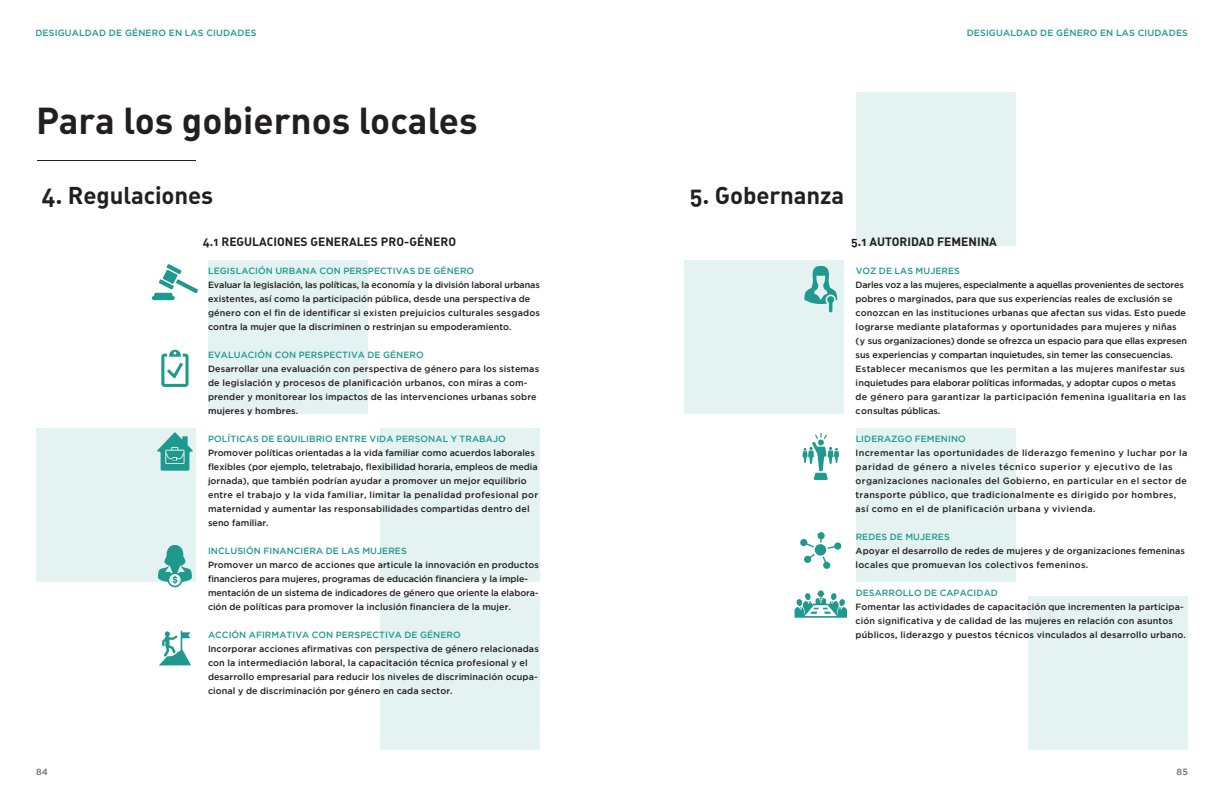
<style>
.page{position:relative;width:1224px;height:792px;background:#fff}
.page>*{position:absolute;margin:0;border:0;box-sizing:border-box;transform-origin:0 0}
.T1{font:37px "DIN Bold Alternate";color:#231f20}
.T1-2{font:24px "DIN Bold Alternate";letter-spacing:-.005em;color:#231f20}
.T1-3{font:12px "DIN Bold Alternate";color:#231f20}
.body_new{font:500 9px/14px "Gotham";letter-spacing:.01em;color:#231f20}
.body_new-2{font:500 9px/14px "Gotham";letter-spacing:.04em;color:#231f20}
.t1{font:500 9px "Gotham";letter-spacing:.015em;color:#1f998e}
.body{font:500 9px "Gotham";color:#6c6d70}
.s1{color:#1f998e}
</style>
<div class="page">
<div style="left:380px;top:428px;width:160px;height:154px;background:#e4f3f1"></div>
<div style="left:856px;top:92px;width:160px;height:154px;background:#e4f3f1"></div>
<div style="left:1028px;top:596px;width:160px;height:154px;background:#e4f3f1"></div>
<div style="left:856px;top:428px;width:160px;height:154px;background:#e4f3f1"></div>
<div style="left:208px;top:260px;width:160px;height:154px;background:#e4f3f1"></div>
<div style="left:36px;top:428px;width:160px;height:154px;background:#e4f3f1"></div>
<div style="left:380px;top:596px;width:160px;height:154px;background:#e4f3f1"></div>
<div style="left:684px;top:260px;width:160px;height:154px;background:#e4f3f1"></div>
<hr style="left:37px;top:160px;width:159px;height:1px;background:#231f20">
<svg style="left:800px;top:532px;width:41px;height:37px"></svg>
<svg style="left:804px;top:266px;width:33px;height:46px"></svg>
<svg style="left:152px;top:264px;width:46px;height:36px"></svg>
<svg style="left:161px;top:350px;width:28px;height:37px"></svg>
<svg style="left:157px;top:432px;width:36px;height:39px"></svg>
<svg style="left:802px;top:433px;width:37px;height:47px"></svg>
<svg style="left:158px;top:545px;width:34px;height:42px"></svg>
<svg style="left:159px;top:631px;width:32px;height:35px"></svg>
<svg style="left:795px;top:590px;width:52px;height:28px"></svg>
<p class="t1" style="left:35px;top:28px;width:223px">DESIGUALDAD DE GÉNERO EN LAS CIUDADES</p>
<p class="t1" style="left:967px;top:28px;width:223px">DESIGUALDAD DE GÉNERO EN LAS CIUDADES</p>
<p class="T1" style="left:36px;top:96px;width:443px">Para los gobiernos locales</p>
<p class="T1-2" style="left:41px;top:180px;width:173px">4. Regulaciones</p>
<p class="T1-2" style="left:689px;top:180px;width:156px">5. Gobernanza</p>
<p class="T1-3" style="left:203px;top:234px;width:255px">4.1 REGULACIONES GENERALES PRO-GÉNERO</p>
<p class="body_new" style="left:208px;top:264px;width:334px"><span class="s1">LEGISLACIÓN URBANA CON PERSPECTIVAS DE GÉNERO<br></span>Evaluar la legislación, las políticas, la economía y la división laboral urbanas existentes, así como la participación pública, desde una perspectiva de género con el fin de identificar si existen prejuicios culturales sesgados contra la mujer que la discriminen o restrinjan su empoderamiento.</p>
<p class="body_new" style="left:208px;top:348px;width:333px"><span class="s1">EVALUACIÓN CON PERSPECTIVA DE GÉNERO<br></span>Desarrollar una evaluación con perspectiva de género para los sistemas de legislación y procesos de planificación urbanos, con miras a com&shy;prender y monitorear los impactos de las intervenciones urbanas sobre mujeres y hombres.</p>
<p class="body_new" style="left:208px;top:432px;width:332px"><span class="s1">POLÍTICAS DE EQUILIBRIO ENTRE VIDA PERSONAL Y TRABAJO </span>Promover políticas orientadas a la vida familiar como acuerdos laborales flexibles (por ejemplo, teletrabajo, flexibilidad horaria, empleos de media jornada), que también podrían ayudar a promover un mejor equilibrio entre el trabajo y la vida familiar, limitar la penalidad profesional por maternidad y aumentar las responsabilidades compartidas dentro del seno familiar.</p>
<p class="body_new" style="left:208px;top:544px;width:333px"><span class="s1">INCLUSIÓN FINANCIERA DE LAS MUJERES<br></span>Promover un marco de acciones que articule la innovación en productos financieros para mujeres, programas de educación financiera y la imple&shy;mentación de un sistema de indicadores de género que oriente la elabora&shy;ción de políticas para promover la inclusión financiera de la mujer.</p>
<p class="body_new" style="left:208px;top:628px;width:332px"><span class="s1">ACCIÓN AFIRMATIVA CON PERSPECTIVA DE GÉNERO<br></span>Incorporar acciones afirmativas con perspectiva de género relacionadas con la intermediación laboral, la capacitación técnica profesional y el desarrollo empresarial para reducir los niveles de discriminación ocupa&shy;cional y de discriminación por género en cada sector.</p>
<p class="T1-3" style="left:851px;top:234px;width:147px">5.1 AUTORIDAD FEMENINA</p>
<p class="body_new" style="left:856px;top:264px;width:333px"><span class="s1">VOZ DE LAS MUJERES<br></span>Darles voz a las mujeres, especialmente a aquellas provenientes de sectores pobres o marginados, para que sus experiencias reales de exclusión se conozcan en las instituciones urbanas que afectan sus vidas. Esto puede lograrse mediante plataformas y oportunidades para mujeres y niñas (y sus organizaciones) donde se ofrezca un espacio para que ellas expresen sus experiencias y compartan inquietudes, sin temer las consecuencias.<br>Establecer mecanismos que les permitan a las mujeres manifestar sus inquietudes para elaborar políticas informadas, y adoptar cupos o metas de género para garantizar la participación femenina igualitaria en las consultas públicas.</p>
<p class="body_new-2" style="left:856px;top:432px;width:333px"><span class="s1">LIDERAZGO FEMENINO<br></span>Incrementar las oportunidades de liderazgo femenino y luchar por la paridad de género a niveles técnico superior y ejecutivo de las organizaciones nacionales del Gobierno, en particular en el sector de transporte público, que tradicionalmente es dirigido por hombres, así como en el de planificación urbana y vivienda.</p>
<p class="body_new" style="left:856px;top:530px;width:331px"><span class="s1">REDES DE MUJERES<br></span>Apoyar el desarrollo de redes de mujeres y de organizaciones femeninas locales que promuevan los colectivos femeninos.</p>
<p class="body_new" style="left:856px;top:586px;width:332px"><span class="s1">DESARROLLO DE CAPACIDAD<br></span>Fomentar las actividades de capacitación que incrementen la participa&shy;ción significativa y de calidad de las mujeres en relación con asuntos públicos, liderazgo y puestos técnicos vinculados al desarrollo urbano.</p>
<p class="body" style="left:36px;top:766px;width:13px">84</p>
<p class="body" style="left:1177px;top:766px;width:13px">85</p>
</div>
